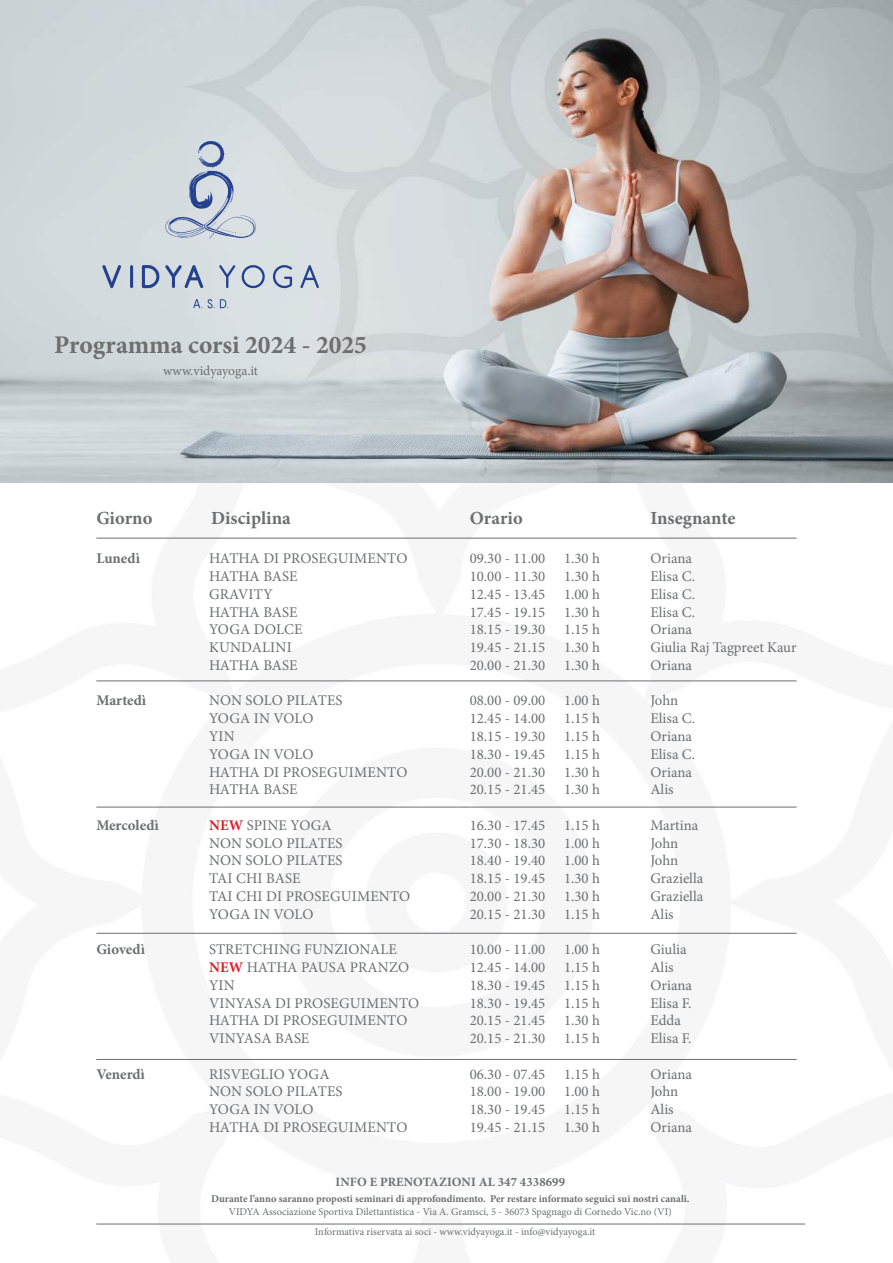
<style>
.page{position:relative;width:893px;height:1263px;background:#fff}
.page>*{position:absolute;margin:0;border:0;box-sizing:border-box;transform-origin:0 0}
.t1{font:700 25.5px "Minion Pro";color:#6c6e70}
.t2{font:700 18.45px "Minion Pro";color:#6c6e70}
.t3{font:14.85px/17.7px "Minion Pro";color:#6c6e70}
.t4{font:700 14.85px "Minion Pro";color:#6c6e70}
.t5{font:13.5px "Minion Pro";color:#6c6e70}
.t6{font:700 12.75px "Minion Pro";letter-spacing:.01em;color:#6c6e70}
.t7{font:10.35px/20.4px "Minion Pro";color:#6c6e70}
.t8{font:700 10.35px "Minion Pro";color:#6c6e70}
.s1{font-weight:700;color:#d12229}
</style>
<div class="page">
<img style="left:0;top:0;width:893px;height:483px">
<svg style="left:102px;top:265px;width:19px;height:23px"></svg>
<svg style="left:130px;top:265px;width:3px;height:23px"></svg>
<svg style="left:142px;top:265px;width:17px;height:23px"></svg>
<svg style="left:165px;top:265px;width:38px;height:23px"></svg>
<svg style="left:219px;top:265px;width:16px;height:23px"></svg>
<svg style="left:242px;top:265px;width:23px;height:23px"></svg>
<svg style="left:273px;top:265px;width:19px;height:23px"></svg>
<svg style="left:300px;top:265px;width:19px;height:23px"></svg>
<svg style="left:165px;top:141px;width:91px;height:98px;background:#c0c9d6"></svg>
<svg style="left:193px;top:299px;width:35px;height:9px"></svg>
<hr style="left:96px;top:538px;width:701px;height:1px;background:#6c6e70">
<hr style="left:96px;top:681px;width:701px;height:1px;background:#6c6e70">
<hr style="left:96px;top:807px;width:701px;height:1px;background:#6c6e70">
<hr style="left:96px;top:933px;width:701px;height:1px;background:#6c6e70">
<hr style="left:96px;top:1059px;width:701px;height:1px;background:#6c6e70">
<hr style="left:96px;top:1224px;width:709px;height:1px;background:#6c6e70">
<h1 class="t1" style="left:54px;top:335px;width:314px">Programma corsi 2024 - 2025</h1>
<p class="t5" style="left:163px;top:366px;width:96px">www.vidyayoga.it</p>
<p class="t2" style="left:211px;top:511px;width:81px">Disciplina</p>
<p class="t2" style="left:96px;top:511px;width:58px">Giorno</p>
<p class="t2" style="left:650px;top:511px;width:87px">Insegnante</p>
<p class="t3" style="left:650px;top:551px;width:148px">Oriana<br>Elisa C.<br>Elisa C.<br>Elisa C.<br>Oriana<br>Giulia Raj Tagpreet Kaur<br>Oriana</p>
<p class="t3" style="left:650px;top:693px;width:46px">John<br>Elisa C.<br>Oriana<br>Elisa C.<br>Oriana<br>Alis</p>
<p class="t3" style="left:650px;top:817px;width:54px">Martina<br>John<br>John<br>Graziella<br>Graziella<br>Alis</p>
<p class="t3" style="left:650px;top:942px;width:43px">Giulia<br>Alis<br>Oriana<br>Elisa F.<br>Edda<br>Elisa F.</p>
<p class="t3" style="left:650px;top:1066px;width:43px">Oriana<br>John<br>Alis<br>Oriana</p>
<p class="t2" style="left:470px;top:511px;width:55px">Orario</p>
<p class="t3" style="left:564px;top:551px;width:37px;text-align:justify">1.30 h 1.30 h 1.00 h 1.30 h 1.15 h 1.30 h 1.30 h</p>
<p class="t3" style="left:564px;top:693px;width:37px;text-align:justify">1.00 h 1.15 h 1.15 h 1.15 h 1.30 h 1.30 h</p>
<p class="t3" style="left:564px;top:817px;width:37px;text-align:justify">1.15 h 1.00 h 1.00 h 1.30 h 1.30 h 1.15 h</p>
<p class="t3" style="left:564px;top:942px;width:37px;text-align:justify">1.00 h 1.15 h 1.15 h 1.15 h 1.30 h 1.15 h</p>
<p class="t3" style="left:564px;top:1066px;width:37px;text-align:justify">1.15 h 1.00 h 1.15 h 1.30 h</p>
<p class="t4" style="left:96px;top:553px;width:45px">Lunedì</p>
<p class="t3" style="left:209px;top:551px;width:200px">HATHA DI PROSEGUIMENTO<br>HATHA BASE<br>GRAVITY<br>HATHA BASE<br>YOGA DOLCE<br>KUNDALINI<br>HATHA BASE</p>
<p class="t3" style="left:209px;top:693px;width:200px">NON SOLO PILATES<br>YOGA IN VOLO<br>YIN<br>YOGA IN VOLO<br>HATHA DI PROSEGUIMENTO<br>HATHA BASE</p>
<p class="t3" style="left:209px;top:817px;width:203px"><span class="s1">NEW</span> SPINE YOGA<br>NON SOLO PILATES<br>NON SOLO PILATES<br>TAI CHI BASE<br>TAI CHI DI PROSEGUIMENTO<br>YOGA IN VOLO</p>
<p class="t3" style="left:209px;top:942px;width:212px">STRETCHING FUNZIONALE<br><span class="s1">NEW</span> HATHA PAUSA PRANZO<br>YIN<br>VINYASA DI PROSEGUIMENTO<br>HATHA DI PROSEGUIMENTO<br>VINYASA BASE</p>
<p class="t3" style="left:209px;top:1066px;width:200px">RISVEGLIO YOGA<br>NON SOLO PILATES<br>YOGA IN VOLO<br>HATHA DI PROSEGUIMENTO</p>
<p class="t3" style="left:470px;top:551px;width:77px;text-align:justify">09.30 - 11.00<br>10.00 - 11.30<br>12.45 - 13.45<br>17.45 - 19.15<br>18.15 - 19.30<br>19.45 - 21.15<br>20.00 - 21.30</p>
<p class="t3" style="left:470px;top:693px;width:77px;text-align:justify">08.00 - 09.00<br>12.45 - 14.00<br>18.15 - 19.30<br>18.30 - 19.45<br>20.00 - 21.30<br>20.15 - 21.45</p>
<p class="t3" style="left:470px;top:817px;width:77px;text-align:justify">16.30 - 17.45<br>17.30 - 18.30<br>18.40 - 19.40<br>18.15 - 19.45<br>20.00 - 21.30<br>20.15 - 21.30</p>
<p class="t3" style="left:470px;top:942px;width:77px;text-align:justify">10.00 - 11.00<br>12.45 - 14.00<br>18.30 - 19.45<br>18.30 - 19.45<br>20.15 - 21.45<br>20.15 - 21.30</p>
<p class="t3" style="left:470px;top:1066px;width:77px;text-align:justify">06.30 - 07.45<br>18.00 - 19.00<br>18.30 - 19.45<br>19.45 - 21.15</p>
<p class="t4" style="left:96px;top:695px;width:51px">Martedì</p>
<p class="t4" style="left:96px;top:819px;width:64px">Mercoledì</p>
<p class="t4" style="left:96px;top:944px;width:50px">Giovedì</p>
<p class="t4" style="left:96px;top:1068px;width:50px">Venerdì</p>
<p class="t6" style="left:336px;top:1177px;width:231px">INFO E PRENOTAZIONI AL 347 4338699</p>
<p class="t8" style="left:211px;top:1195px;width:480px">Durante l’anno saranno proposti seminari di approfondimento. Per restare informato seguici sui nostri canali.</p>
<p class="t7" style="left:315px;top:1202px;width:358px;text-indent:-86px">VIDYA Associazione Sportiva Dilettantistica - Via A. Gramsci, 5 - 36073 Spagnago di Cornedo Vic.no (VI)<br>Informativa riservata ai soci - www.vidyayoga.it - info@vidyayoga.it</p>
</div>
